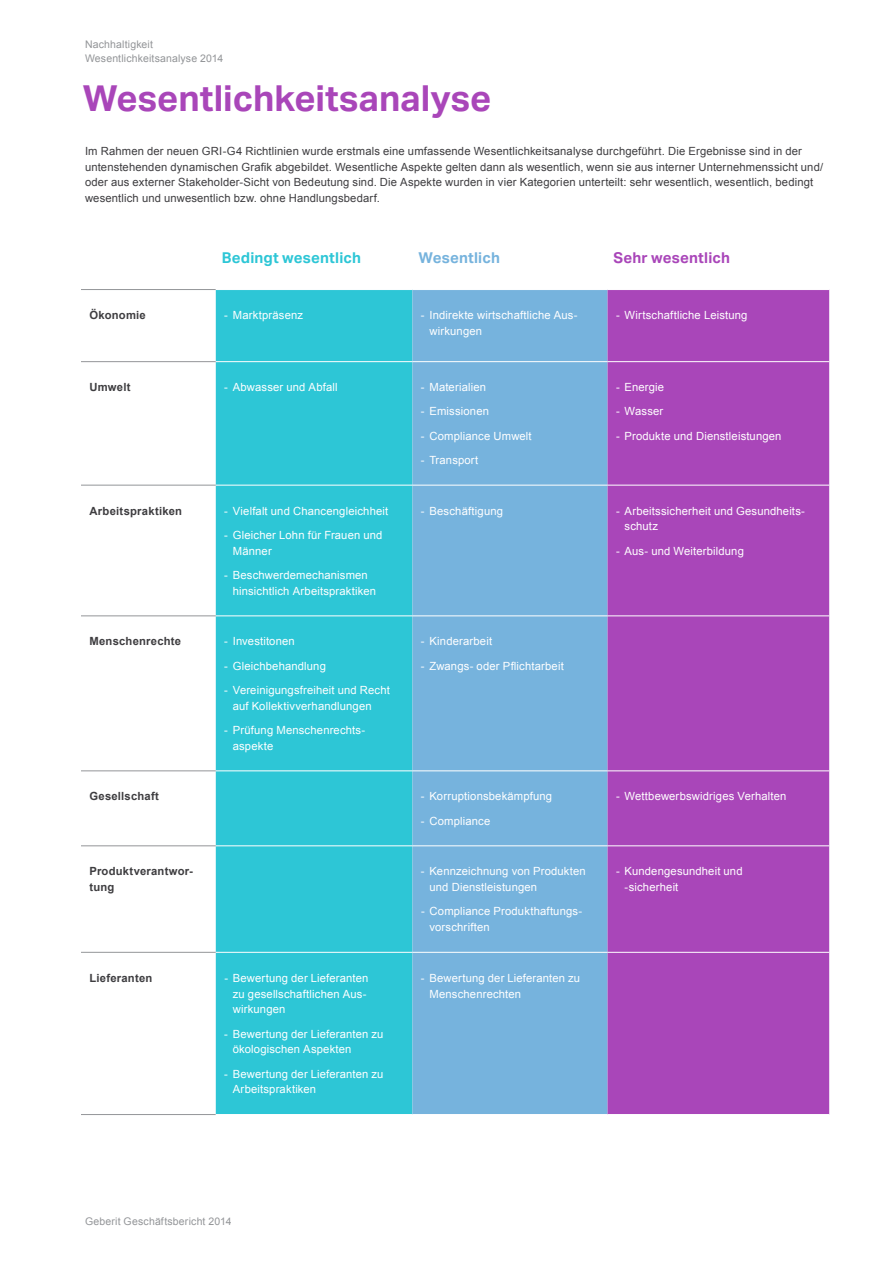
<style>
.page{position:relative;width:893px;height:1263px;background:#fff}
.page>*{position:absolute;margin:0;border:0;box-sizing:border-box;transform-origin:0 0}
.t1{font:700 36px "Aktiv Grotesk Geberit";color:#a946b9}
.t2{font:700 15px "Aktiv Grotesk Geberit";letter-spacing:.015em;color:#2dc6d6}
.t3{font:700 15px "Aktiv Grotesk Geberit";letter-spacing:.015em;color:#a946b9}
.t4{font:700 15px "Aktiv Grotesk Geberit";letter-spacing:.01em;color:#76b3dd}
.t5{font:11.25px/15.8px "Arial";letter-spacing:.015em;color:#fff}
.t6{font:11.25px/15.8px "Arial";letter-spacing:.015em;color:#3e3d40}
.t7{font:700 11.25px/15.8px "Arial";letter-spacing:.02em;color:#3e3d40}
.t8{font:10.5px/14.2px "Arial";letter-spacing:.015em;color:#939598}
</style>
<div class="page">
<div style="left:216px;top:290px;width:196px;height:824px;background:#2dc6d6"></div>
<div style="left:412px;top:290px;width:196px;height:824px;background:#76b3dd"></div>
<div style="left:608px;top:290px;width:221px;height:824px;background:#a946b9"></div>
<hr style="left:81px;top:361px;width:135px;height:1px;background:#939598">
<hr style="left:81px;top:485px;width:135px;height:1px;background:#939598">
<hr style="left:81px;top:616px;width:135px;height:1px;background:#939598">
<hr style="left:81px;top:771px;width:135px;height:1px;background:#939598">
<hr style="left:81px;top:845px;width:135px;height:1px;background:#939598">
<hr style="left:81px;top:952px;width:135px;height:1px;background:#939598">
<hr style="left:81px;top:1114px;width:135px;height:1px;background:#939598">
<hr style="left:216px;top:361px;width:196px;height:1px;background:#fff">
<hr style="left:412px;top:361px;width:195px;height:1px;background:#fff">
<hr style="left:608px;top:361px;width:221px;height:1px;background:#fff">
<hr style="left:216px;top:485px;width:196px;height:1px;background:#fff">
<hr style="left:412px;top:485px;width:195px;height:1px;background:#fff">
<hr style="left:608px;top:485px;width:221px;height:1px;background:#fff">
<hr style="left:216px;top:615px;width:196px;height:1px;background:#fff">
<hr style="left:412px;top:615px;width:195px;height:1px;background:#fff">
<hr style="left:608px;top:615px;width:221px;height:1px;background:#fff">
<hr style="left:216px;top:770px;width:196px;height:1px;background:#fff">
<hr style="left:412px;top:770px;width:195px;height:1px;background:#fff">
<hr style="left:608px;top:770px;width:221px;height:1px;background:#fff">
<hr style="left:216px;top:845px;width:196px;height:1px;background:#fff">
<hr style="left:412px;top:845px;width:195px;height:1px;background:#fff">
<hr style="left:608px;top:845px;width:221px;height:1px;background:#fff">
<hr style="left:216px;top:952px;width:196px;height:1px;background:#fff">
<hr style="left:412px;top:952px;width:195px;height:1px;background:#fff">
<hr style="left:608px;top:952px;width:221px;height:1px;background:#fff">
<hr style="left:81px;top:289px;width:135px;height:1px;background:#939598">
<p class="t8" style="left:85px;top:37px;width:140px">Nachhaltigkeit<br>Wesentlichkeitsanalyse 2014</p>
<h1 class="t1" style="left:83px;top:76px;width:410px">Wesentlichkeitsanalyse</h1>
<p class="t6" style="left:85px;top:143px;width:740px">Im Rahmen der neuen GRI-G4 Richtlinien wurde erstmals eine umfassende Wesentlichkeitsanalyse durchgeführt. Die Ergebnisse sind in der untenstehenden dynamischen Grafik abgebildet. Wesentliche Aspekte gelten dann als wesentlich, wenn sie aus interner Unternehmenssicht und/ oder aus externer Stakeholder-Sicht von Bedeutung sind. Die Aspekte wurden in vier Kategorien unterteilt: sehr wesentlich, wesentlich, bedingt wesentlich und unwesentlich bzw. ohne Handlungsbedarf.</p>
<h2 class="t2" style="left:222px;top:248px;width:141px">Bedingt wesentlich</h2>
<h2 class="t4" style="left:418px;top:248px;width:83px">Wesentlich</h2>
<h2 class="t3" style="left:613px;top:248px;width:118px">Sehr wesentlich</h2>
<p class="t7" style="left:90px;top:308px;width:58px">Ökonomie</p>
<p class="t5" style="left:224px;top:307px;width:80px">- Marktpräsenz</p>
<p class="t5" style="left:429px;top:307px;width:150px;text-indent:-9px">- Indirekte wirtschaftliche Aus&shy;wirkungen</p>
<p class="t5" style="left:616px;top:307px;width:133px">- Wirtschaftliche Leistung</p>
<p class="t7" style="left:90px;top:380px;width:43px">Umwelt</p>
<p class="t5" style="left:224px;top:379px;width:115px">- Abwasser und Abfall</p>
<p class="t5" style="left:421px;top:379px;width:67px">- Materialien</p>
<p class="t5" style="left:421px;top:404px;width:70px">- Emissionen</p>
<p class="t5" style="left:421px;top:428px;width:112px">- Compliance Umwelt</p>
<p class="t5" style="left:421px;top:452px;width:59px">- Transport</p>
<p class="t5" style="left:616px;top:379px;width:50px">- Energie</p>
<p class="t5" style="left:616px;top:404px;width:49px">- Wasser</p>
<p class="t5" style="left:616px;top:428px;width:167px">- Produkte und Dienstleistungen</p>
<p class="t7" style="left:90px;top:503px;width:94px">Arbeitspraktiken</p>
<p class="t5" style="left:224px;top:503px;width:165px">- Vielfalt und Chancengleichheit</p>
<p class="t5" style="left:233px;top:527px;width:151px;text-indent:-9px">- Gleicher Lohn für Frauen und<br>Männer</p>
<p class="t5" style="left:233px;top:567px;width:145px;text-indent:-9px">- Beschwerdemechanismen hinsichtlich Arbeitspraktiken</p>
<p class="t7" style="left:90px;top:634px;width:93px">Menschenrechte</p>
<p class="t5" style="left:224px;top:634px;width:72px">- Investitonen</p>
<p class="t5" style="left:224px;top:658px;width:103px">- Gleichbehandlung</p>
<p class="t5" style="left:233px;top:682px;width:159px;text-indent:-9px">- Vereinigungsfreiheit und Recht auf Kollektivverhandlungen</p>
<p class="t5" style="left:233px;top:722px;width:133px;text-indent:-9px">- Prüfung Menschenrechts&shy;aspekte</p>
<p class="t5" style="left:421px;top:503px;width:84px">- Beschäftigung</p>
<p class="t5" style="left:625px;top:503px;width:182px;text-indent:-9px">- Arbeitssicherheit und Gesundheits&shy;schutz</p>
<p class="t5" style="left:616px;top:543px;width:129px">- Aus- und Weiterbildung</p>
<p class="t5" style="left:421px;top:634px;width:73px">- Kinderarbeit</p>
<p class="t5" style="left:421px;top:658px;width:144px">- Zwangs- oder Pflichtarbeit</p>
<p class="t7" style="left:90px;top:789px;width:71px">Gesellschaft</p>
<p class="t5" style="left:421px;top:789px;width:133px">- Korruptionsbekämpfung</p>
<p class="t5" style="left:421px;top:813px;width:71px">- Compliance</p>
<p class="t7" style="left:90px;top:864px;width:105px">Produktverantwor&shy;tung</p>
<p class="t5" style="left:429px;top:863px;width:158px;text-indent:-9px">- Kennzeichnung von Produkten und Dienstleistungen</p>
<p class="t5" style="left:429px;top:903px;width:153px;text-indent:-9px">- Compliance Produkthaftungs&shy;vorschriften</p>
<p class="t7" style="left:90px;top:970px;width:64px">Lieferanten</p>
<p class="t5" style="left:233px;top:970px;width:137px;text-indent:-8px">- Bewertung der Lieferanten zu gesellschaftlichen Aus&shy;wirkungen</p>
<p class="t5" style="left:233px;top:1026px;width:152px;text-indent:-9px">- Bewertung der Lieferanten zu ökologischen Aspekten</p>
<p class="t5" style="left:233px;top:1066px;width:152px;text-indent:-9px">- Bewertung der Lieferanten zu<br>Arbeitspraktiken</p>
<p class="t5" style="left:429px;top:970px;width:152px;text-indent:-9px">- Bewertung der Lieferanten zu<br>Menschenrechten</p>
<p class="t5" style="left:616px;top:789px;width:172px">- Wettbewerbswidriges Verhalten</p>
<p class="t5" style="left:625px;top:863px;width:120px;text-indent:-9px">- Kundengesundheit und -sicherheit</p>
<p class="t8" style="left:85px;top:1214px;width:148px">Geberit Geschäftsbericht 2014</p>
</div>
